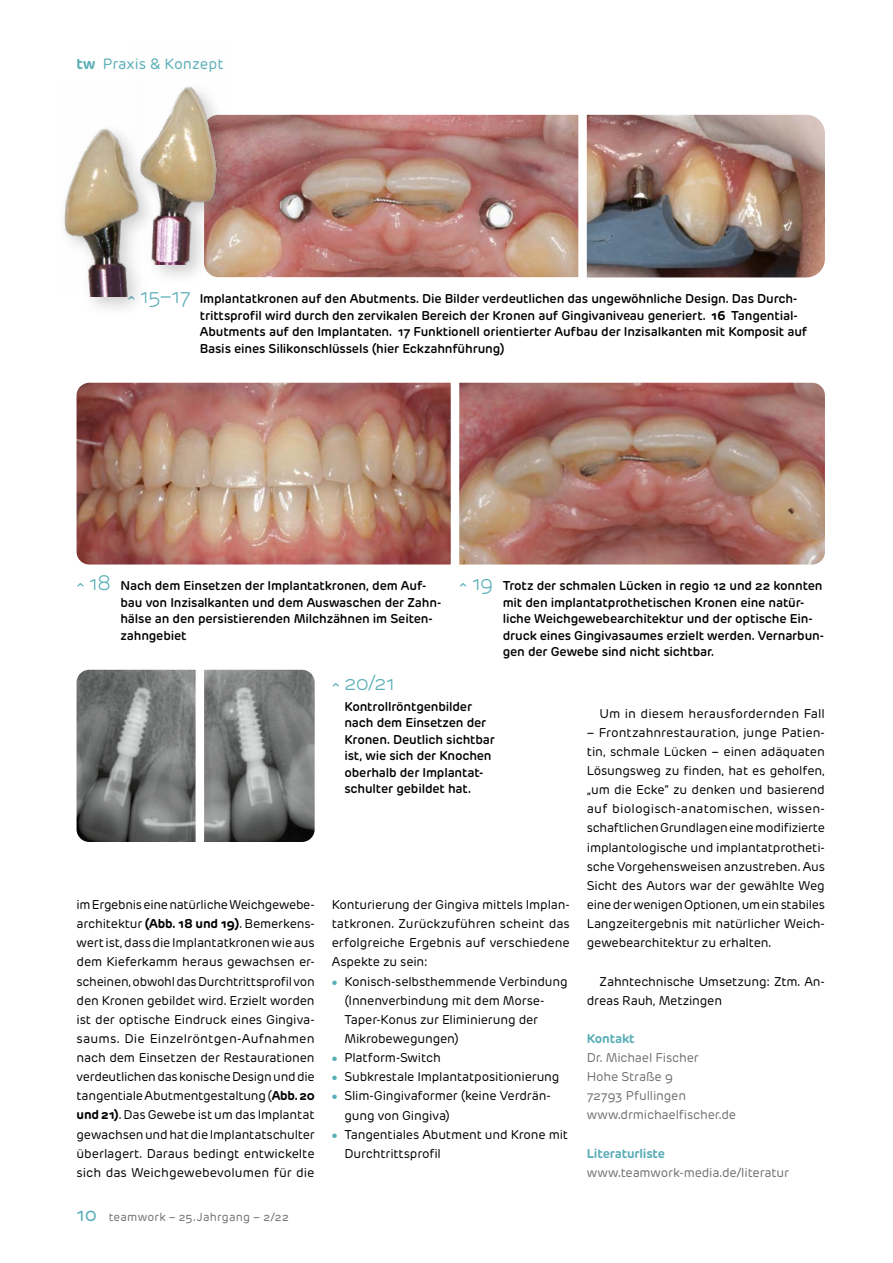
<style>
.page{position:relative;width:893px;height:1263px;background:#fff}
.page>*{position:absolute;margin:0;border:0;box-sizing:border-box;transform-origin:0 0}
.t1{font:300 21px "Rubrik New";color:#5aaeb7}
.t2{font:15px "Rubrik New";color:#5aaeb7}
.t3{font:12.75px/19.2px "Rubrik New";letter-spacing:-.015em;color:#000}
.t4{font:600 12.75px/16.5px "Rubrik New";letter-spacing:-.015em;color:#000}
.t5{font:12.75px/19.2px "Rubrik New";letter-spacing:-.015em;color:#6f7070}
.t6{font:700 12.75px "Rubrik New";letter-spacing:-.015em;color:#5aaeb7}
.t7{font:11.7px "Rubrik New";letter-spacing:.02em;color:#6f7070}
.s1{font-weight:700}
.s2{font-weight:300;font-size:21px;color:#5aaeb7}
.s3{font-size:19.5px;color:#5aaeb7}
.s4{font-family:"Entypo";color:#5aaeb7}
</style>
<div class="page">
<img style="left:459px;top:383px;width:366px;height:181px">
<img style="left:77px;top:383px;width:374px;height:181px">
<img style="left:587px;top:115px;width:238px;height:162px">
<img style="left:237px;top:115px;width:341px;height:162px">
<div style="left:57px;top:121px;width:102px;height:197px;background:#000;opacity:.2"></div>
<img style="left:57px;top:121px;width:90px;height:176px">
<div style="left:133px;top:80px;width:104px;height:205px;background:#000;opacity:.2"></div>
<img style="left:132px;top:80px;width:98px;height:184px">
<img style="left:77px;top:670px;width:119px;height:172px">
<img style="left:204px;top:670px;width:111px;height:172px">
<svg style="left:129px;top:296px;width:6px;height:4px"></svg>
<p class="t2" style="left:77px;top:55px;width:148px"><span class="s1">tw</span> Praxis &amp; Konzept</p>
<p class="t4" style="left:200px;top:291px;width:609px;text-indent:-59px"><span class="s2">15–17</span> Implantatkronen auf den Abutments. Die Bilder verdeutlichen das ungewöhnliche Design. Das Durch&shy;trittsprofil wird durch den zervikalen Bereich der Kronen auf Gingivaniveau generiert. <span class="s1">16</span> Tangential-Abutments auf den Implantaten. 17 Funktionell orientierter Aufbau der Inzisalkanten mit Komposit auf Basis eines Silikonschlüssels (hier Eckzahnführung)</p>
<p class="t4" style="left:120px;top:578px;width:322px;text-indent:-31px"><span class="s2">18</span> Nach dem Einsetzen der Implantatkronen, dem Auf&shy;bau von Inzisalkanten und dem Auswaschen der Zahn&shy;hälse an den persistierenden Milchzähnen im Seiten&shy;zahngebiet</p>
<p class="t4" style="left:503px;top:578px;width:323px;text-indent:-31px"><span class="s2">19</span> Trotz der schmalen Lücken in regio 12 und 22 konnten mit den implantatprothetischen Kronen eine natür&shy;liche Weichgewebearchitektur und der optische Ein&shy;druck eines Gingivasaumes erzielt werden. Vernarbun&shy;gen der Gewebe sind nicht sichtbar.</p>
<h1 class="t1" style="left:344px;top:670px;width:52px">20/21</h1>
<p class="t4" style="left:344px;top:698px;width:152px">Kontrollröntgenbilder nach dem Einsetzen der<br>Kronen. Deutlich sichtbar ist, wie sich der Knochen oberhalb der Implantat&shy;schulter gebildet hat.</p>
<p class="t3" style="left:77px;top:895px;width:240px;text-align:justify">im Ergebnis eine natürliche Weichgewebe&shy;architektur <span class="s1">(Abb. 18 und 19)</span>. Bemerkens&shy;wert ist, dass die Implantatkronen wie aus dem Kieferkamm heraus gewachsen er&shy;scheinen, obwohl das Durchtrittsprofil von den Kronen gebildet wird. Erzielt worden ist der optische Eindruck eines Gingiva&shy;saums. Die Einzelröntgen-Aufnahmen nach dem Einsetzen der Restaurationen verdeutlichen das konische Design und die tangentiale Abutmentgestaltung (<span class="s1">Abb. 20 und 21)</span>. Das Gewebe ist um das Implantat gewachsen und hat die Implantatschulter überlagert. Daraus bedingt entwickelte sich das Weichgewebevolumen für die</p>
<p class="t7" style="left:77px;top:1210px;width:214px"><span class="s3">10</span> teamwork – 25.Jahrgang – 2/22</p>
<p class="t3" style="left:332px;top:895px;width:240px;text-align:justify">Konturierung der Gingiva mittels Implan&shy;tatkronen. Zurückzuführen scheint das erfolgreiche Ergebnis auf verschiedene Aspekte zu sein:</p>
<p class="t3" style="left:344px;top:972px;width:225px;text-indent:-13px"><span class="s4">●</span> Konisch-selbsthemmende Verbindung (Innenverbindung mit dem Morse-<br>Taper-Konus zur Eliminierung der<br>Mikrobewegungen)</p>
<p class="t3" style="left:332px;top:1048px;width:111px"><span class="s4">●</span> Platform-Switch</p>
<p class="t3" style="left:332px;top:1067px;width:229px"><span class="s4">●</span> Subkrestale Implantatpositionierung</p>
<p class="t3" style="left:344px;top:1086px;width:208px;text-indent:-13px"><span class="s4">●</span> Slim-Gingivaformer (keine Verdrän&shy;gung von Gingiva)</p>
<p class="t3" style="left:344px;top:1125px;width:225px;text-indent:-13px"><span class="s4">●</span> Tangentiales Abutment und Krone mit<br>Durchtrittsprofil</p>
<p class="t3" style="left:600px;top:704px;width:227px">Um in diesem herausfordernden Fall</p>
<p class="t3" style="left:587px;top:723px;width:240px;text-align:justify">– Frontzahnrestauration, junge Patien&shy;tin, schmale Lücken – einen adäquaten Lösungsweg zu finden, hat es geholfen, „um die Ecke“ zu denken und basierend auf biologisch-anatomischen, wissen&shy;schaftlichen Grundlagen eine modifizierte implantologische und implantatprotheti&shy;sche Vorgehensweisen anzustreben. Aus Sicht des Autors war der gewählte Weg eine der wenigen Optionen, um ein stabiles Langzeitergebnis mit natürlicher Weich&shy;gewebearchitektur zu erhalten.</p>
<p class="t3" style="left:587px;top:972px;width:240px;text-indent:13px">Zahntechnische Umsetzung: Ztm. An&shy;dreas Rauh, Metzingen</p>
<p class="t6" style="left:587px;top:1030px;width:49px">Kontakt</p>
<p class="t5" style="left:587px;top:1048px;width:151px">Dr. Michael Fischer<br>Hohe Straße 9<br>72793 Pfullingen www.drmichaelfischer.de</p>
<p class="t6" style="left:587px;top:1145px;width:80px">Literaturliste</p>
<p class="t5" style="left:587px;top:1163px;width:204px">www.teamwork-media.de/literatur</p>
</div>
